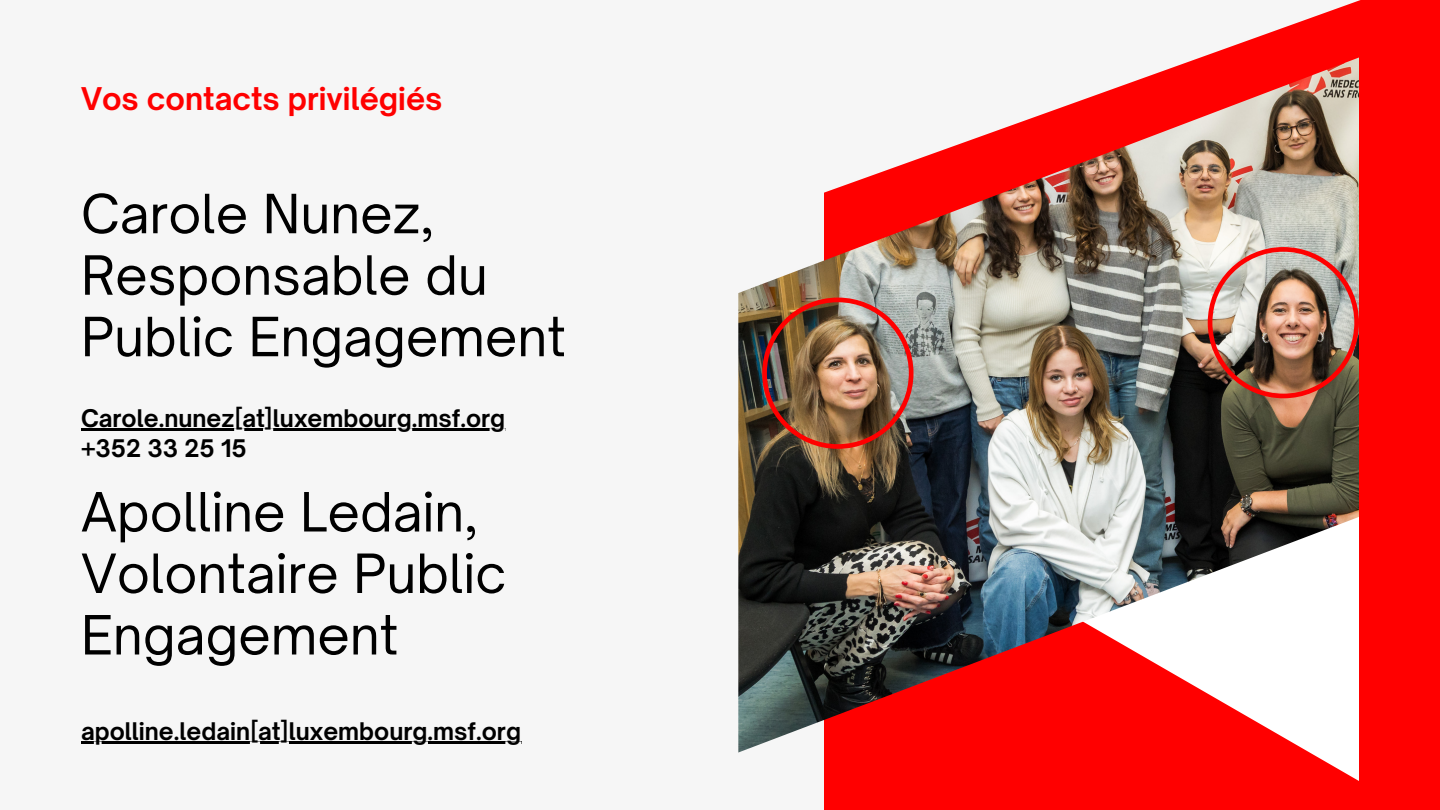
<style>
.page{position:relative;width:1440px;height:810px;background:#f6f6f6}
.page>*{position:absolute;margin:0;border:0;box-sizing:border-box;transform-origin:0 0}
.t1{font:51.8px/61.5px "Open Sauce One";color:#000}
.t2{font:700 30px "Open Sauce One";color:#f00}
.t3{font:700 23.2px "Open Sauce One";color:#000}
</style>
<div class="page">
<svg style="left:824px;top:0;width:616px;height:810px;fill:#f00"></svg>
<div style="left:913px;top:753px;width:446px;height:28px;background:#f00"></div>
<img style="left:738px;top:57px;width:621px;height:696px">
<img style="left:762px;top:298px;width:151px;height:151px">
<hr style="left:81px;top:429px;width:424px;height:2px;background:#000">
<hr style="left:81px;top:742px;width:440px;height:2px;background:#000">
<img style="left:1208px;top:247px;width:151px;height:151px">
<h1 class="t2" style="left:81px;top:80px;width:363px">Vos contacts privilégiés</h1>
<p class="t1" style="left:81px;top:183px;width:486px">Carole Nunez,<br>Responsable du<br>Public Engagement</p>
<h1 class="t3" style="left:81px;top:404px;width:426px">Carole.nunez[at]luxembourg.msf.org</h1>
<p class="t3" style="left:81px;top:434px;width:167px">+352 33 25 15</p>
<p class="t1" style="left:81px;top:481px;width:427px">Apolline Ledain,<br>Volontaire Public<br>Engagement</p>
<p class="t3" style="left:81px;top:717px;width:442px">apolline.ledain[at]luxembourg.msf.org</p>
</div>
